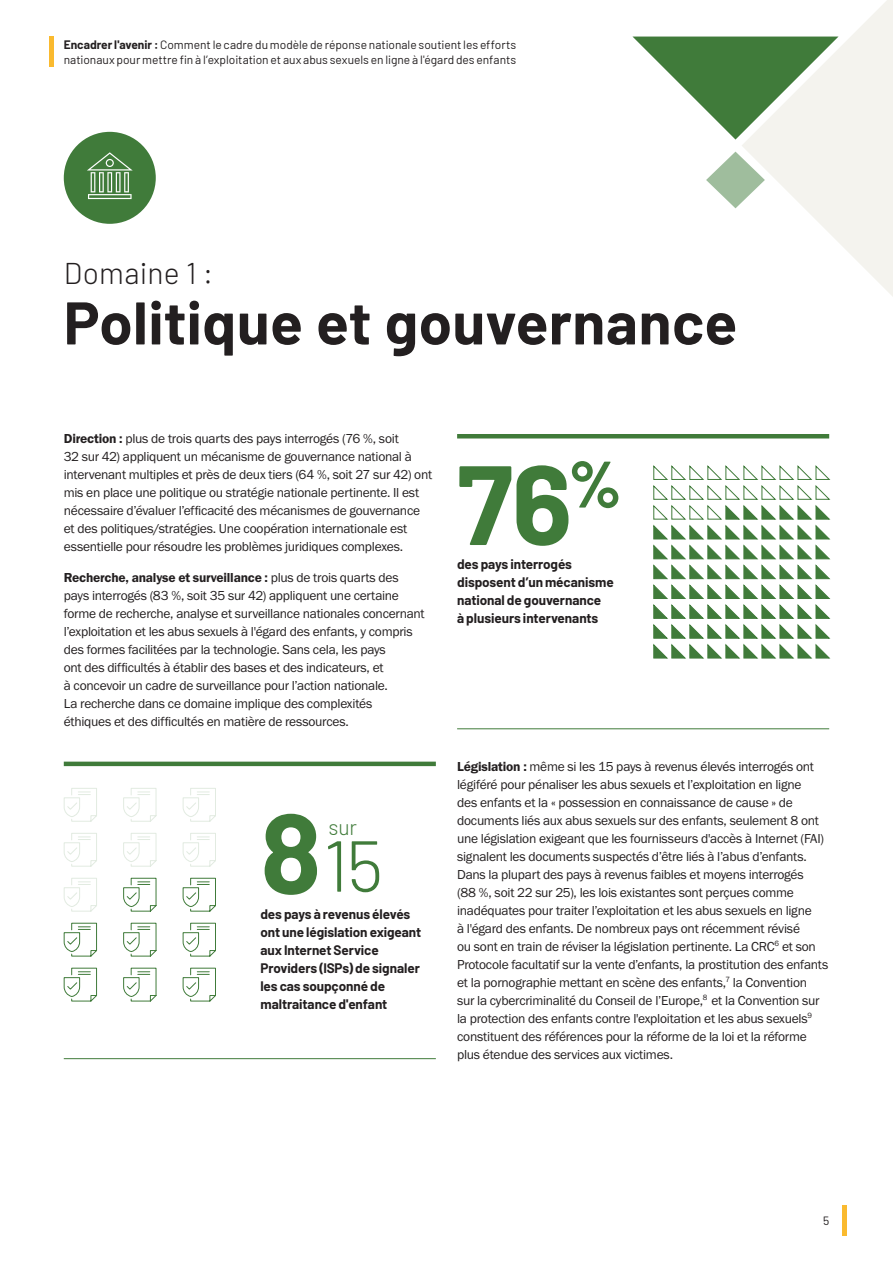
<style>
.page{position:relative;width:893px;height:1263px;background:#fff}
.page>*{position:absolute;margin:0;border:0;box-sizing:border-box;transform-origin:0 0}
.t1{font:700 112.5px "Barlow";color:#407b3a}
.Barlow_14pt_BOLD_PUR{font:300 72px "Barlow";color:#407b3a}
.t2{font:700 60px "Barlow";letter-spacing:.005em;color:#231f20}
.t3{font:300 30px "Barlow";letter-spacing:.01em;color:#231f20}
.Barlow_14pt_BOLD_PUR-2{font:300 21px "Barlow";color:#407b3a}
.Body_copy_black{font:13.5px/18px "Franklin Gothic URW Boo";letter-spacing:-.02em;color:#231f20}
.Body_copy_BARLOW_BOL{font:700 13.5px/18px "Barlow";letter-spacing:-.01em;color:#231f20}
.t4{font:12px/15px "Barlow";letter-spacing:-.005em;color:#231f20}
.s1{font-weight:700}
.s2{font-family:"Franklin Gothic URW Dem"}
</style>
<div class="page">
<div style="left:842px;top:1205px;width:5px;height:31px;background:#faba2f"></div>
<div style="left:64px;top:132px;width:92px;height:92px;background:#407b3a;border-radius:50%"></div>
<svg style="left:87px;top:152px;width:46px;height:47px"></svg>
<svg style="left:633px;top:37px;width:108px;height:103px"></svg>
<svg style="left:741px;top:0;width:152px;height:296px;fill:#f4f3ee"></svg>
<svg style="left:706px;top:152px;width:59px;height:56px"></svg>
<hr style="left:64px;top:762px;width:372px;height:4px;background:#407b3a">
<hr style="left:64px;top:1058px;width:372px;height:1px;background:#407b3a">
<hr style="left:457px;top:434px;width:372px;height:4px;background:#407b3a">
<hr style="left:457px;top:728px;width:372px;height:1px;background:#407b3a">
<svg style="left:653px;top:465px;width:177px;height:194px"></svg>
<svg style="left:63px;top:788px;width:34px;height:34px"></svg>
<svg style="left:63px;top:833px;width:34px;height:34px"></svg>
<svg style="left:63px;top:878px;width:34px;height:34px"></svg>
<svg style="left:63px;top:922px;width:35px;height:35px"></svg>
<svg style="left:63px;top:967px;width:35px;height:35px"></svg>
<svg style="left:123px;top:788px;width:34px;height:34px"></svg>
<svg style="left:123px;top:833px;width:34px;height:34px"></svg>
<svg style="left:123px;top:877px;width:34px;height:35px"></svg>
<svg style="left:123px;top:922px;width:34px;height:35px"></svg>
<svg style="left:123px;top:967px;width:34px;height:35px"></svg>
<svg style="left:182px;top:788px;width:34px;height:34px"></svg>
<svg style="left:182px;top:833px;width:34px;height:34px"></svg>
<svg style="left:182px;top:877px;width:34px;height:35px"></svg>
<svg style="left:182px;top:922px;width:34px;height:35px"></svg>
<svg style="left:182px;top:967px;width:34px;height:35px"></svg>
<div style="left:49px;top:37px;width:5px;height:30px;background:#faba2f"></div>
<p class="t4" style="left:64px;top:36px;width:454px"><span class="s1">Encadrer l'avenir :</span> Comment le cadre du modèle de réponse nationale soutient les efforts nationaux pour mettre fin à l’exploitation et aux abus sexuels en ligne à l'égard des enfants</p>
<p class="t3" style="left:64px;top:252px;width:151px">Domaine 1 :</p>
<p class="t2" style="left:64px;top:278px;width:675px">Politique et gouvernance</p>
<p class="Body_copy_black" style="left:64px;top:429px;width:370px"><span class="s2">Direction :</span> plus de trois quarts des pays interrogés (76 %, soit<br>32 sur 42) appliquent un mécanisme de gouvernance national à intervenant multiples et près de deux tiers (64 %, soit 27 sur 42) ont mis en place une politique ou stratégie nationale pertinente. Il est nécessaire d’évaluer l’efficacité des mécanismes de gouvernance et des politiques/stratégies. Une coopération internationale est essentielle pour résoudre les problèmes juridiques complexes.</p>
<p class="Body_copy_black" style="left:64px;top:568px;width:362px"><span class="s2">Recherche, analyse et surveillance :</span> plus de trois quarts des pays interrogés (83 %, soit 35 sur 42) appliquent une certaine forme de recherche, analyse et surveillance nationales concernant l’exploitation et les abus sexuels à l'égard des enfants, y compris des formes facilitées par la technologie. Sans cela, les pays<br>ont des difficultés à établir des bases et des indicateurs, et<br>à concevoir un cadre de surveillance pour l’action nationale.<br>La recherche dans ce domaine implique des complexités<br>éthiques et des difficultés en matière de ressources.</p>
<p class="t1" style="left:260px;top:770px;width:62px">8</p>
<p class="Body_copy_BARLOW_BOL" style="left:260px;top:904px;width:162px">des pays à revenus élevés ont une législation exigeant aux Internet Service<br>Providers (ISPs) de signaler les cas soupçonné de maltraitance d'enfant</p>
<p class="Barlow_14pt_BOLD_PUR-2" style="left:328px;top:812px;width:30px">sur</p>
<p class="Barlow_14pt_BOLD_PUR" style="left:323px;top:814px;width:61px">15</p>
<p class="t1" style="left:457px;top:421px;width:166px">76<sup>%</sup></p>
<p class="Body_copy_BARLOW_BOL" style="left:457px;top:554px;width:158px">des pays interrogés disposent d’un mécanisme national de gouvernance<br>à plusieurs intervenants</p>
<p class="Body_copy_black" style="left:457px;top:757px;width:373px"><span class="s2">Législation :</span> même si les 15 pays à revenus élevés interrogés ont légiféré pour pénaliser les abus sexuels et l’exploitation en ligne<br>des enfants et la « possession en connaissance de cause » de documents liés aux abus sexuels sur des enfants, seulement 8 ont une législation exigeant que les fournisseurs d'accès à Internet (FAI) signalent les documents suspectés d’être liés à l’abus d’enfants.<br>Dans la plupart des pays à revenus faibles et moyens interrogés<br>(88 %, soit 22 sur 25), les lois existantes sont perçues comme inadéquates pour traiter l’exploitation et les abus sexuels en ligne<br>à l'égard des enfants. De nombreux pays ont récemment révisé<br>ou sont en train de réviser la législation pertinente. La CRC<sup>6</sup> et son Protocole facultatif sur la vente d’enfants, la prostitution des enfants et la pornographie mettant en scène des enfants,<sup>7</sup> la Convention<br>sur la cybercriminalité du Conseil de l’Europe,<sup>8</sup> et la Convention sur la protection des enfants contre l'exploitation et les abus sexuels<sup>9 </sup>constituent des références pour la réforme de la loi et la réforme plus étendue des services aux victimes.</p>
<p class="t4" style="left:823px;top:1212px;width:8px">5</p>
</div>
